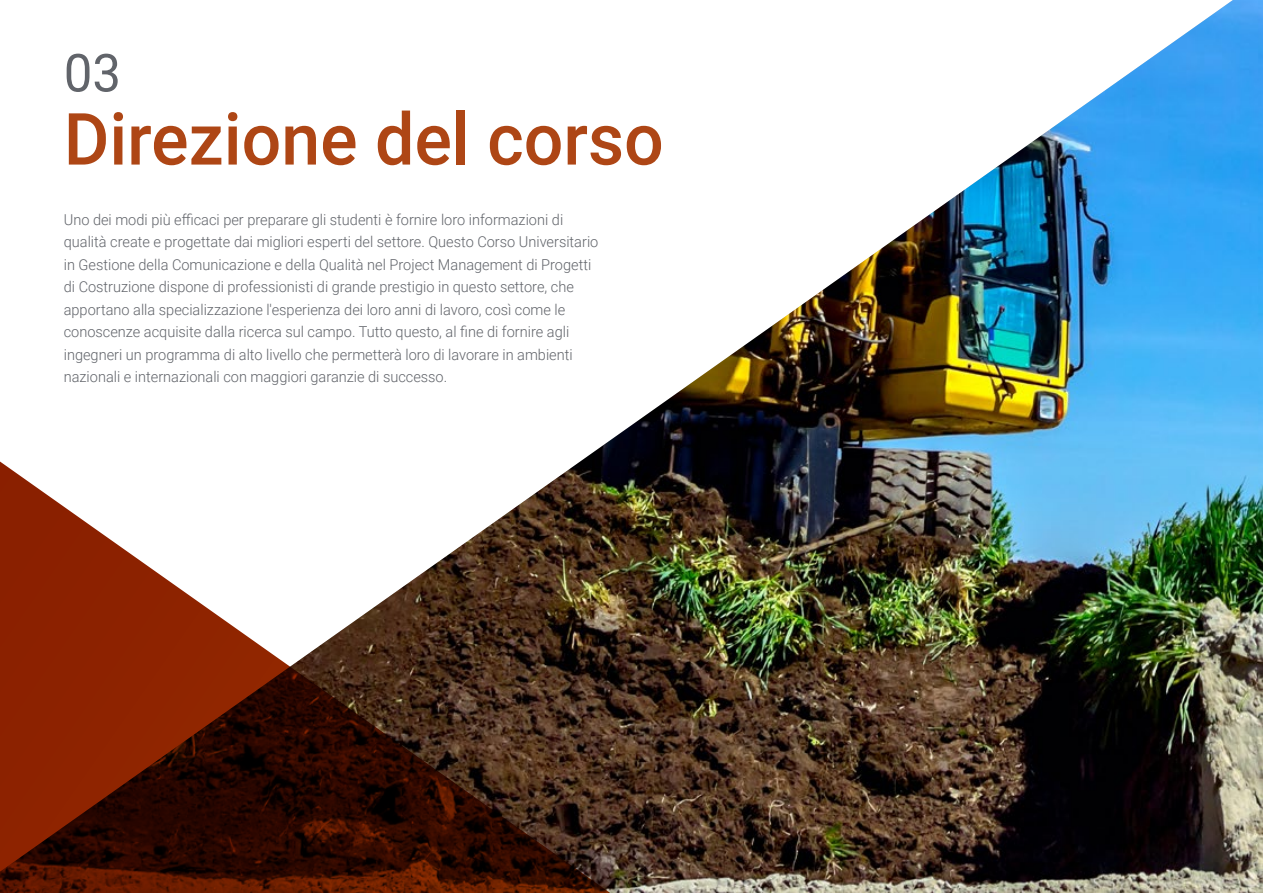
<style>
.page{position:relative;width:1263px;height:893px;background:#fff}
.page>*{position:absolute;margin:0;border:0;box-sizing:border-box;transform-origin:0 0}
.t1{font:500 72px "Roboto";color:#ae4615}
.t2{font:52.5px "Roboto";color:#61646a}
.t3{font:300 15px/22.5px "Roboto";color:#61646a}
</style>
<div class="page">
<img style="left:602px;top:0;width:661px;height:893px">
<svg style="left:0;top:446px;width:640px;height:447px"></svg>
<h2 class="t2" style="left:64px;top:36px;width:59px">03</h2>
<h1 class="t1" style="left:64px;top:89px;width:601px">Direzione del corso</h1>
<p class="t3" style="left:64px;top:208px;width:536px">Uno dei modi più efficaci per preparare gli studenti è fornire loro informazioni di qualità create e progettate dai migliori esperti del settore. Questo Corso Universitario in Gestione della Comunicazione e della Qualità nel Project Management di Progetti di Costruzione dispone di professionisti di grande prestigio in questo settore, che apportano alla specializzazione l'esperienza dei loro anni di lavoro, così come le conoscenze acquisite dalla ricerca sul campo. Tutto questo, al fine di fornire agli ingegneri un programma di alto livello che permetterà loro di lavorare in ambienti nazionali e internazionali con maggiori garanzie di successo.</p>
</div>
